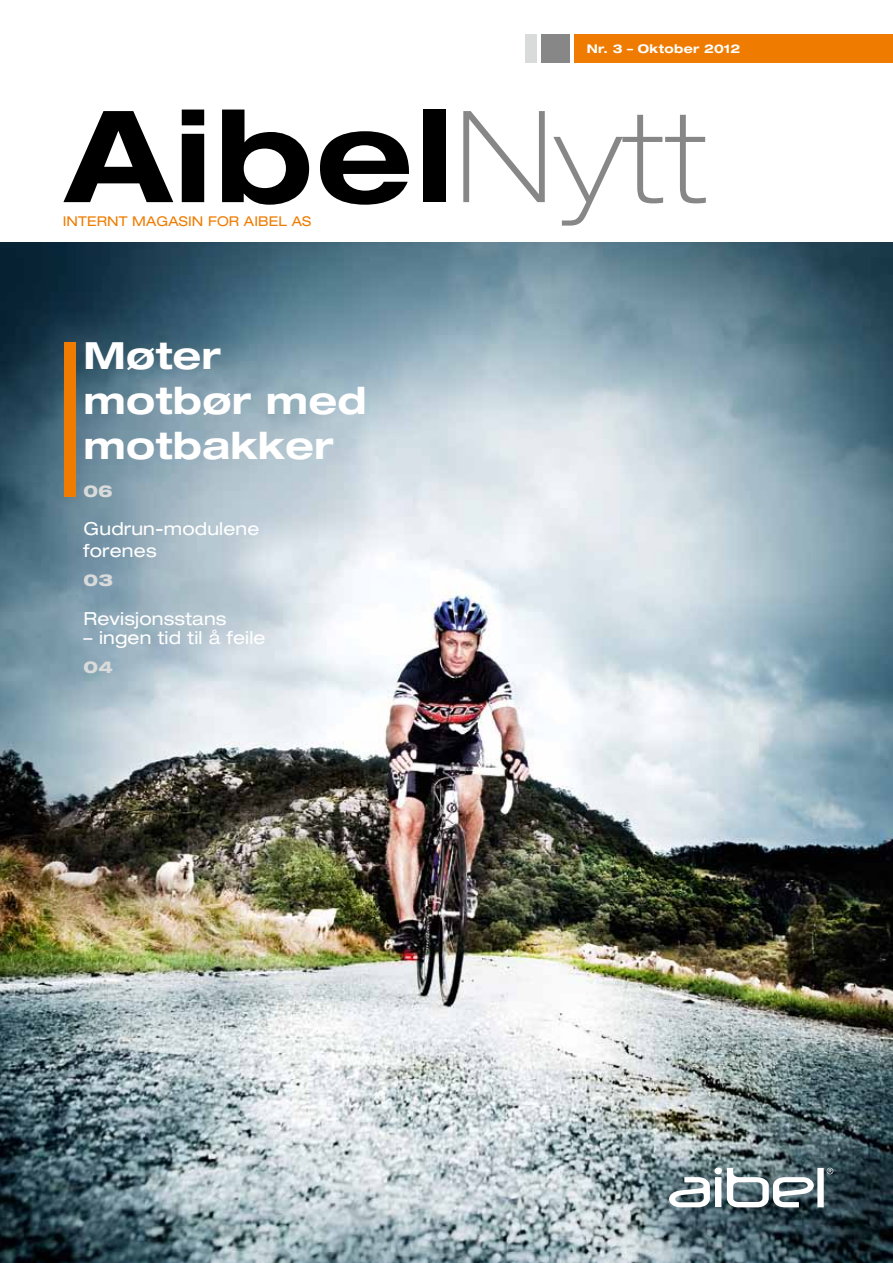
<style>
.page{position:relative;width:893px;height:1263px;background:#fff}
.page>*{position:absolute;margin:0;border:0;box-sizing:border-box;transform-origin:0 0}
.t1{font:700 expanded 127.5px "Helvetica Neue LT Std";letter-spacing:.02em;color:#000}
.t2{font:700 expanded 37.5px/45px "Helvetica Neue LT Std";letter-spacing:.01em;color:#fff}
.t3{font:expanded 18px/21.6px "Helvetica Neue LT Std";letter-spacing:.01em;color:#fff}
.t4{font:800 expanded 16.5px "Helvetica Neue LT Std";color:#d9dada}
.t5{font:expanded 13.5px "Helvetica Neue LT Std";letter-spacing:.01em;color:#ef7c00}
.t6{font:700 expanded 12px "Helvetica Neue LT Std";letter-spacing:.025em;color:#fff}
.s1{font-weight:100;color:#868786}
</style>
<div class="page">
<img style="left:0;top:242px;width:893px;height:1021px">
<div style="left:574px;top:34px;width:319px;height:29px;background:#ef7c00"></div>
<div style="left:541px;top:34px;width:29px;height:29px;background:#868786"></div>
<div style="left:525px;top:34px;width:12px;height:29px;background:#d9dada"></div>
<svg style="left:669px;top:1167px;width:145px;height:40px"></svg>
<div style="left:817px;top:1168px;width:7px;height:39px;background:#fff"></div>
<svg style="left:827px;top:1168px;width:6px;height:6px"></svg>
<div style="left:64px;top:343px;width:11px;height:154px;background:#ef7c00"></div>
<p class="t6" style="left:587px;top:41px;width:155px">Nr. 3 – Oktober 2012</p>
<h1 class="t1" style="left:65px;top:77px;width:643px">Aibel<span class="s1">Nytt</span></h1>
<p class="t5" style="left:63px;top:213px;width:250px">Internt magasi n for Ai bel As</p>
<h2 class="t2" style="left:83px;top:332px;width:285px">Møter motbør med motbakker</h2>
<p class="t4" style="left:83px;top:480px;width:31px">06</p>
<p class="t3" style="left:84px;top:518px;width:177px">Gudrun-modulene forenes</p>
<p class="t4" style="left:84px;top:569px;width:31px">03</p>
<p class="t3" style="left:84px;top:607px;width:145px">Revisjonsstans</p>
<p class="t3" style="left:84px;top:627px;width:184px">– ingen tid til å feile</p>
<p class="t4" style="left:84px;top:656px;width:31px">04</p>
</div>
